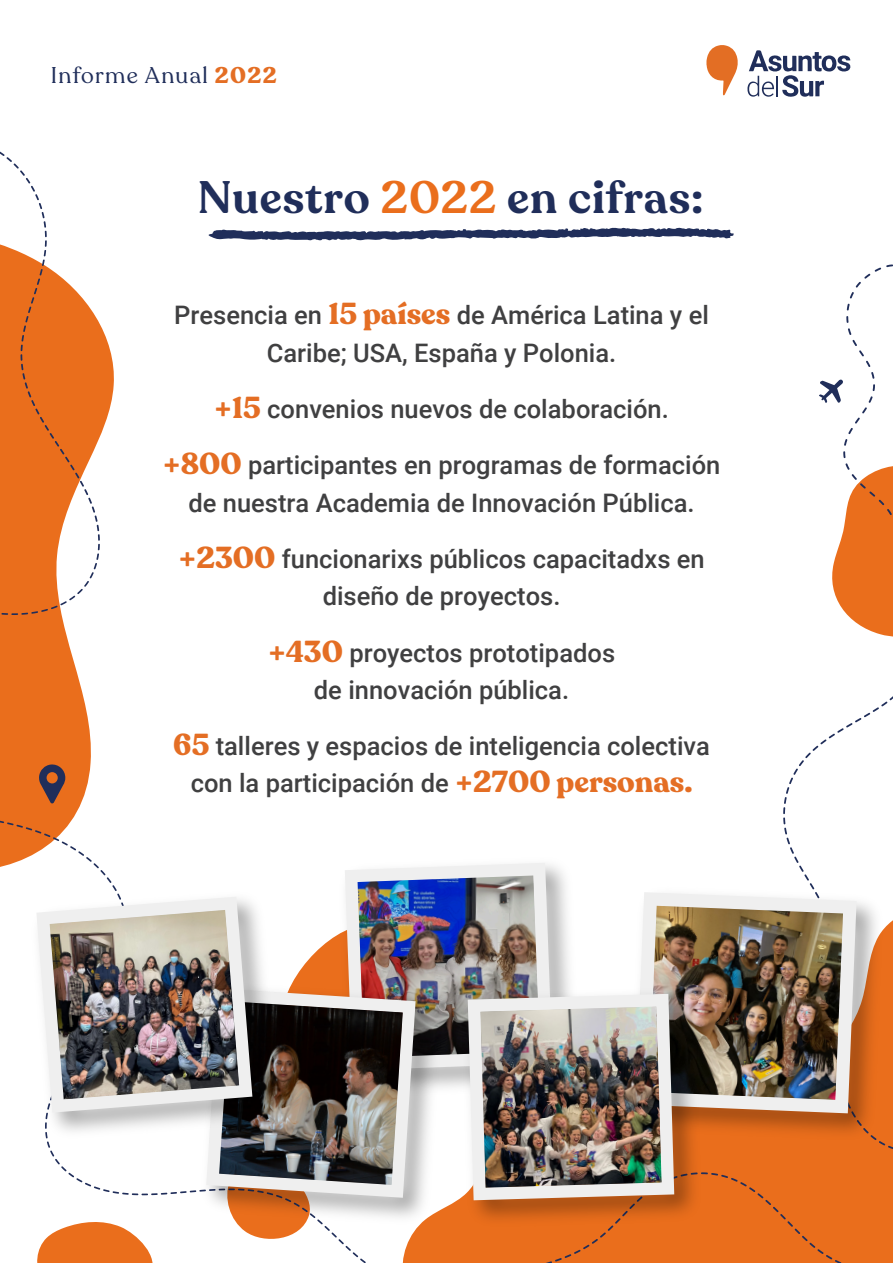
<style>
.page{position:relative;width:893px;height:1263px;background:#fff}
.page>*{position:absolute;margin:0;border:0;box-sizing:border-box;transform-origin:0 0}
.t1{font:600 45px "Recoleta";letter-spacing:.02em;color:#202e5a}
.t2{font:500 25.5px/37.2px "Roboto";color:#404041;text-align:center}
.t3{font:22.5px "Recoleta";letter-spacing:.06em;color:#202e5a}
.s1{font-weight:700;color:#e46e24}
.s2{color:#ea6e1c}
.s3{font-family:"Recoleta";font-weight:700;font-size:30px;color:#e46e24}
</style>
<div class="page">
<svg style="left:0;top:324px;width:114px;height:421px;fill:#ea6e1c"></svg>
<svg style="left:0;top:151px;width:100px;height:464px;fill:#ea6e1c"></svg>
<svg style="left:820px;top:696px;width:73px;height:453px"></svg>
<div style="left:848px;top:1172px;width:45px;height:91px;background:#ea6e1c"></div>
<svg style="left:706px;top:45px;width:32px;height:50px"></svg>
<svg style="left:747px;top:50px;width:104px;height:47px"></svg>
<svg style="left:208px;top:227px;width:526px;height:14px"></svg>
<svg style="left:819px;top:264px;width:74px;height:373px"></svg>
<img style="left:848px;top:880px;width:42px;height:266px">
<svg style="left:848px;top:892px;width:9px;height:221px"></svg>
<img style="left:0;top:745px;width:848px;height:518px">
<img style="left:24px;top:884px;width:262px;height:262px">
<svg style="left:36px;top:897px;width:216px;height:215px;fill:#efefef"></svg>
<img style="left:50px;top:910px;width:189px;height:189px">
<p class="t3" style="left:51px;top:61px;width:227px">Informe Anual <span class="s1">2022</span></p>
<h1 class="t1" style="left:198px;top:169px;width:507px">Nuestro <span class="s2">2022</span> en cifras:</h1>
<p class="t2" style="left:174px;top:296px;width:536px">Presencia en <span class="s3">15 países</span> de América Latina y el<br>Caribe; USA, España y Polonia.</p>
<p class="t2" style="left:214px;top:389px;width:456px"><span class="s3">+15</span> convenios nuevos de colaboración.</p>
<p class="t2" style="left:163px;top:446px;width:559px"><span class="s3">+800</span> participantes en programas de formación de nuestra Academia de Innovación Pública.</p>
<p class="t2" style="left:178px;top:539px;width:528px"><span class="s3">+2300</span> funcionarixs públicos capacitadxs en diseño de proyectos.</p>
<p class="t2" style="left:268px;top:633px;width:349px"><span class="s3">+430</span> proyectos prototipados de innovación pública.</p>
<p class="t2" style="left:173px;top:727px;width:538px"><span class="s3">65</span> talleres y espacios de inteligencia colectiva con la participación de <span class="s3">+2700 personas.</span></p>
</div>
